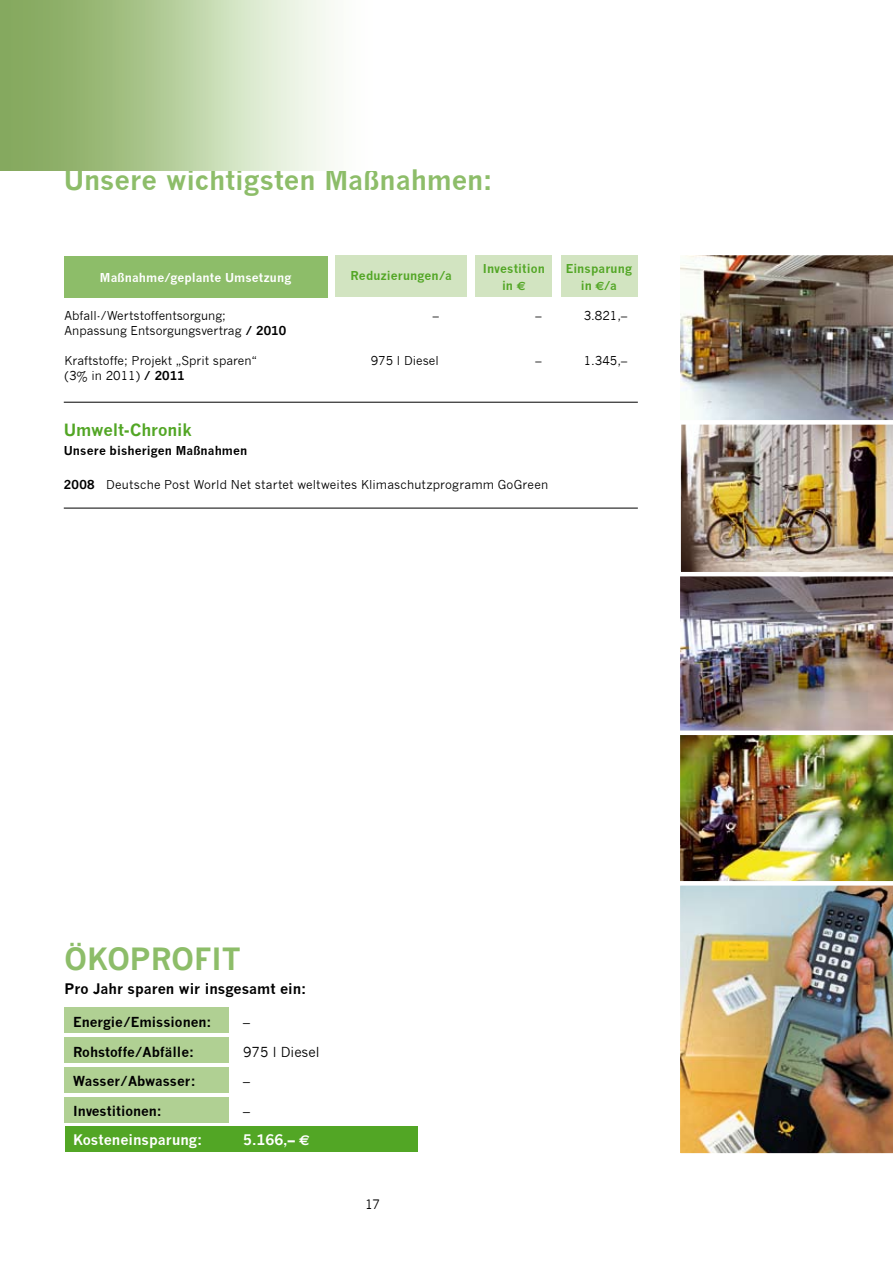
<style>
.page{position:relative;width:893px;height:1263px;background:#fff}
.page>*{position:absolute;margin:0;border:0;box-sizing:border-box;transform-origin:0 0}
.t1{font:700 30px "News Gothic";color:#8dbd69}
.t2{font:700 27px "News Gothic";color:#8dbd69}
.t3{font:700 16.5px "News Gothic";letter-spacing:-.01em;color:#52a625}
.t4{font:700 14.25px "News Gothic";color:#000}
.t5{font:700 14.25px "News Gothic";color:#fff}
.t6{font:700 13.5px "News Gothic";color:#000}
.t7{font:13.5px "News Gothic";color:#000}
.t8{font:12.75px "News Gothic";color:#000}
.t9{font:12px/15px "News Gothic";color:#000}
.t10{font:700 12px/16.5px "News Gothic";letter-spacing:.01em;color:#52a625;text-align:center}
.t11{font:700 12px "News Gothic";letter-spacing:.01em;color:#fff}
.t12{font:700 12px "News Gothic";letter-spacing:.01em;color:#000}
.s1{font-family:"Euro Sans"}
.s2{font-weight:700}
</style>
<div class="page">
<div style="left:561px;top:255px;width:77px;height:42px;background:#d2e4c1"></div>
<div style="left:335px;top:255px;width:132px;height:42px;background:#d2e4c1"></div>
<div style="left:64px;top:256px;width:263px;height:42px;background:#8dbd69"></div>
<div style="left:476px;top:255px;width:76px;height:42px;background:#d2e4c1"></div>
<div style="left:0;top:0;width:383px;height:170px;background:linear-gradient(to right,#79a14c,#fff)"></div>
<div style="left:65px;top:1007px;width:164px;height:26px;background:#b0d093"></div>
<div style="left:65px;top:1037px;width:164px;height:26px;background:#b0d093"></div>
<div style="left:65px;top:1067px;width:164px;height:25px;background:#b0d093"></div>
<div style="left:65px;top:1097px;width:164px;height:25px;background:#b0d093"></div>
<div style="left:65px;top:1126px;width:353px;height:26px;background:#52a625"></div>
<hr style="left:64px;top:402px;width:574px;height:1px;background:#000">
<hr style="left:64px;top:508px;width:574px;height:1px;background:#000">
<img style="left:680px;top:255px;width:213px;height:626px">
<img style="left:680px;top:881px;width:213px;height:273px">
<h2 class="t2" style="left:64px;top:164px;width:430px">Unsere wichtigsten Maßnahmen:</h2>
<p class="t11" style="left:100px;top:270px;width:193px">Maßnahme/geplante Umsetzung</p>
<p class="t10" style="left:351px;top:267px;width:103px">Reduzierungen/a</p>
<p class="t10" style="left:483px;top:260px;width:64px">Investition in <span class="s1">E</span></p>
<p class="t9" style="left:65px;top:308px;width:223px">Abfall-/Wertstoffentsorgung;<br>Anpassung Entsorgungsvertrag <span class="s2">/ 2010</span></p>
<p class="t9" style="left:65px;top:353px;width:194px">Kraftstoffe; Projekt „Sprit sparen“ (3% in 2011) <span class="s2">/ 2011</span></p>
<p class="t9" style="left:433px;top:308px;width:7px">–</p>
<p class="t9" style="left:371px;top:353px;width:70px">975 l Diesel</p>
<p class="t9" style="left:535px;top:308px;width:7px">–</p>
<p class="t9" style="left:535px;top:353px;width:7px">–</p>
<h3 class="t3" style="left:64px;top:420px;width:130px">Umwelt-Chronik</h3>
<p class="t12" style="left:64px;top:443px;width:185px">Unsere bisherigen Maßnahmen</p>
<p class="t9" style="left:64px;top:477px;width:486px"><span class="s2">2008</span> Deutsche Post World Net startet weltweites Klimaschutzprogramm GoGreen</p>
<p class="t10" style="left:566px;top:260px;width:68px">Einsparung in <span class="s1">E</span>/a</p>
<p class="t9" style="left:584px;top:308px;width:45px">3.821,–</p>
<p class="t9" style="left:584px;top:353px;width:45px">1.345,–</p>
<h1 class="t1" style="left:65px;top:941px;width:178px">ÖKOPROFIT</h1>
<p class="t4" style="left:65px;top:980px;width:243px">Pro Jahr sparen wir insgesamt ein:</p>
<p class="t6" style="left:73px;top:1014px;width:140px">Energie/Emissionen:</p>
<p class="t7" style="left:243px;top:1014px;width:8px">–</p>
<p class="t6" style="left:73px;top:1043px;width:122px">Rohstoffe/Abfälle:</p>
<p class="t7" style="left:243px;top:1044px;width:78px">975 l Diesel</p>
<p class="t6" style="left:73px;top:1073px;width:124px">Wasser/Abwasser:</p>
<p class="t7" style="left:243px;top:1073px;width:8px">–</p>
<p class="t6" style="left:73px;top:1102px;width:90px">Investitionen:</p>
<p class="t7" style="left:243px;top:1103px;width:8px">–</p>
<p class="t5" style="left:73px;top:1131px;width:131px">Kosteneinsparung:</p>
<p class="t5" style="left:243px;top:1131px;width:68px">5.166,– <span class="s1">E</span></p>
<p class="t8" style="left:365px;top:1197px;width:17px">17</p>
</div>
